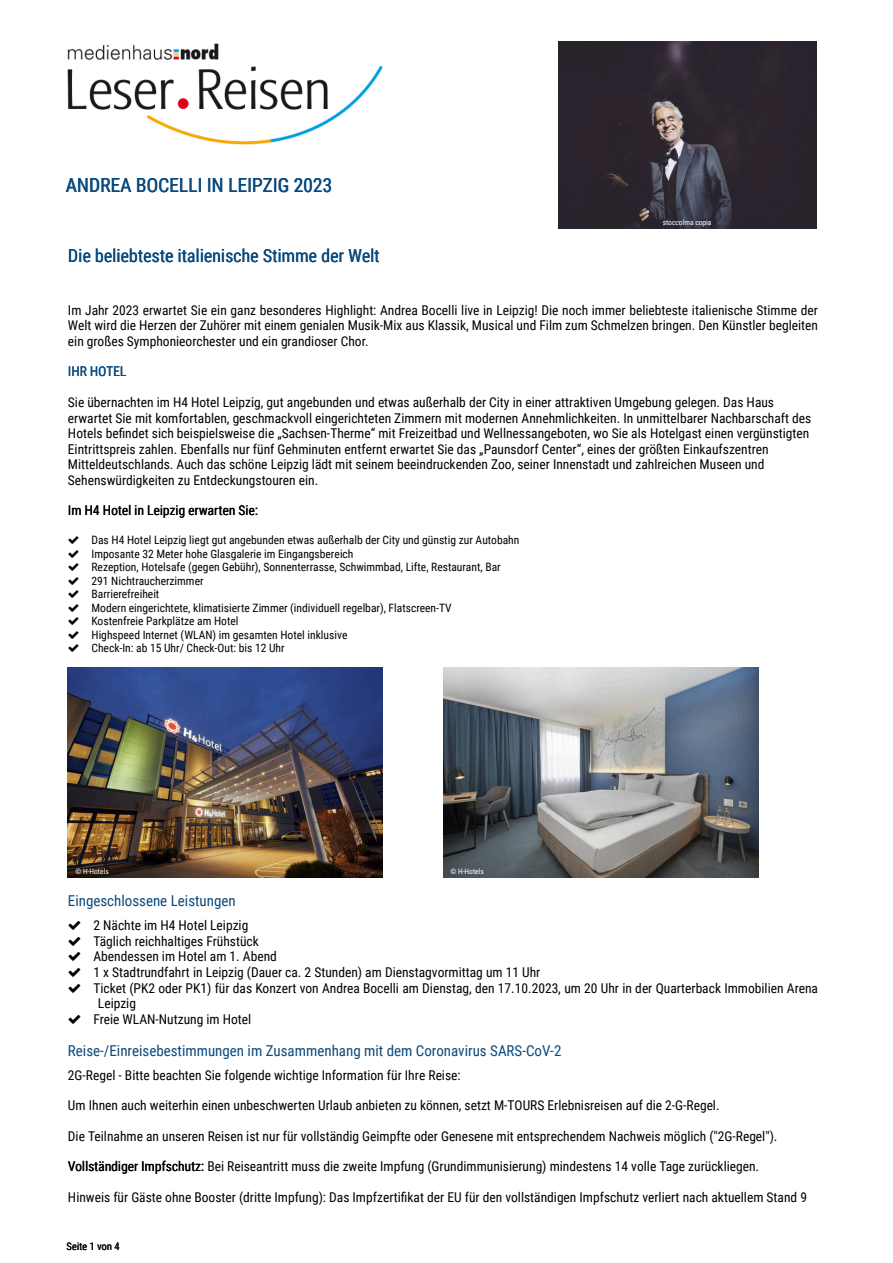
<style>
.page{position:relative;width:893px;height:1263px;background:#fff}
.page>*{position:absolute;margin:0;border:0;box-sizing:border-box;transform-origin:0 0}
.t1{font:19.5px "Roboto Condensed";color:#0a4a7e}
.t2{font:18px "Roboto Condensed";color:#0a4a7e}
.t3{font:15px "Roboto Condensed";color:#0a4a7e}
.t4{font:13.5px/15.6px "Roboto Condensed";color:#000;text-align:justify}
.t5{font:13.5px "Roboto Condensed";color:#0a4a7e}
.t6{font:11.55px/13.5px "Roboto Condensed";color:#000}
.t7{font:10.5px "Roboto Condensed";color:#000}
.t8{font:7.5px "Roboto Condensed";color:#fff}
</style>
<div class="page">
<img style="left:68px;top:668px;width:315px;height:210px">
<img style="left:443px;top:668px;width:315px;height:210px">
<img style="left:67px;top:43px;width:316px;height:102px">
<img style="left:558px;top:41px;width:258px;height:188px">
<h1 class="t1" style="left:66px;top:176px;width:268px">ANDREA BOCELLI IN LEIPZIG 2023</h1>
<h2 class="t2" style="left:68px;top:247px;width:313px">Die beliebteste italienische Stimme der Welt</h2>
<p class="t8" style="left:663px;top:219px;width:50px">stoccolma copia</p>
<p class="t4" style="left:68px;top:303px;width:751px">Im Jahr 2023 erwartet Sie ein ganz besonderes Highlight: Andrea Bocelli live in Leipzig! Die noch immer beliebteste italienische Stimme der Welt wird die Herzen der Zuhörer mit einem genialen Musik-Mix aus Klassik, Musical und Film zum Schmelzen bringen. Den Künstler begleiten ein großes Symphonieorchester und ein grandioser Chor.</p>
<p class="t5" style="left:68px;top:365px;width:60px">IHR HOTEL</p>
<p class="t4" style="left:68px;top:395px;width:745px;text-align:left">Sie übernachten im H4 Hotel Leipzig, gut angebunden und etwas außerhalb der City in einer attraktiven Umgebung gelegen. Das Haus erwartet Sie mit komfortablen, geschmackvoll eingerichteten Zimmern mit modernen Annehmlichkeiten. In unmittelbarer Nachbarschaft des Hotels befindet sich beispielsweise die „Sachsen-Therme“ mit Freizeitbad und Wellnessangeboten, wo Sie als Hotelgast einen vergünstigten Eintrittspreis zahlen. Ebenfalls nur fünf Gehminuten entfernt erwartet Sie das „Paunsdorf Center“, eines der größten Einkaufszentren Mitteldeutschlands. Auch das schöne Leipzig lädt mit seinem beeindruckenden Zoo, seiner Innenstadt und zahlreichen Museen und Sehenswürdigkeiten zu Entdeckungstouren ein.</p>
<p class="t4" style="left:68px;top:504px;width:191px">Im H4 Hotel in Leipzig erwarten Sie:</p>
<p class="t6" style="left:92px;top:534px;width:429px">Das H4 Hotel Leipzig liegt gut angebunden etwas außerhalb der City und günstig zur Autobahn Imposante 32 Meter hohe Glasgalerie im Eingangsbereich<br>Rezeption, Hotelsafe (gegen Gebühr), Sonnenterrasse, Schwimmbad, Lifte, Restaurant, Bar 291 Nichtraucherzimmer<br>Barrierefreiheit<br>Modern eingerichtete, klimatisierte Zimmer (individuell regelbar), Flatscreen-TV<br>Kostenfreie Parkplätze am Hotel<br>Highspeed Internet (WLAN) im gesamten Hotel inklusive<br>Check-In: ab 15 Uhr/ Check-Out: bis 12 Uhr</p>
<p class="t8" style="left:75px;top:868px;width:35px">© H-Hotels</p>
<p class="t8" style="left:450px;top:868px;width:35px">© H-Hotels</p>
<p class="t3" style="left:68px;top:894px;width:169px">Eingeschlossene Leistungen</p>
<p class="t4" style="left:93px;top:918px;width:156px">2 Nächte im H4 Hotel Leipzig</p>
<p class="t4" style="left:93px;top:934px;width:167px">Täglich reichhaltiges Frühstück</p>
<p class="t4" style="left:93px;top:949px;width:185px">Abendessen im Hotel am 1. Abend</p>
<p class="t4" style="left:93px;top:965px;width:448px">1 x Stadtrundfahrt in Leipzig (Dauer ca. 2 Stunden) am Dienstagvormittag um 11 Uhr</p>
<p class="t4" style="left:93px;top:981px;width:726px">Ticket (PK2 oder PK1) für das Konzert von Andrea Bocelli am Dienstag, den 17.10.2023, um 20 Uhr in der Quarterback Immobilien Arena</p>
<p class="t4" style="left:98px;top:996px;width:40px">Leipzig</p>
<p class="t4" style="left:93px;top:1012px;width:159px">Freie WLAN-Nutzung im Hotel</p>
<p class="t3" style="left:68px;top:1044px;width:495px">Reise-/Einreisebestimmungen im Zusammenhang mit dem Coronavirus SARS-CoV-2</p>
<p class="t4" style="left:68px;top:1068px;width:394px">2G-Regel - Bitte beachten Sie folgende wichtige Information für Ihre Reise:</p>
<p class="t4" style="left:68px;top:1098px;width:653px">Um Ihnen auch weiterhin einen unbeschwerten Urlaub anbieten zu können, setzt M-TOURS Erlebnisreisen auf die 2-G-Regel.</p>
<p class="t4" style="left:68px;top:1129px;width:711px">Die Teilnahme an unseren Reisen ist nur für vollständig Geimpfte oder Genesene mit entsprechendem Nachweis möglich ("2G-Regel").</p>
<p class="t4" style="left:68px;top:1160px;width:693px">Vollständiger Impfschutz: Bei Reiseantritt muss die zweite Impfung (Grundimmunisierung) mindestens 14 volle Tage zurückliegen.</p>
<p class="t4" style="left:68px;top:1190px;width:740px">Hinweis für Gäste ohne Booster (dritte Impfung): Das Impfzertifikat der EU für den vollständigen Impfschutz verliert nach aktuellem Stand 9</p>
<p class="t7" style="left:66px;top:1242px;width:55px">Seite 1 von 4</p>
</div>
